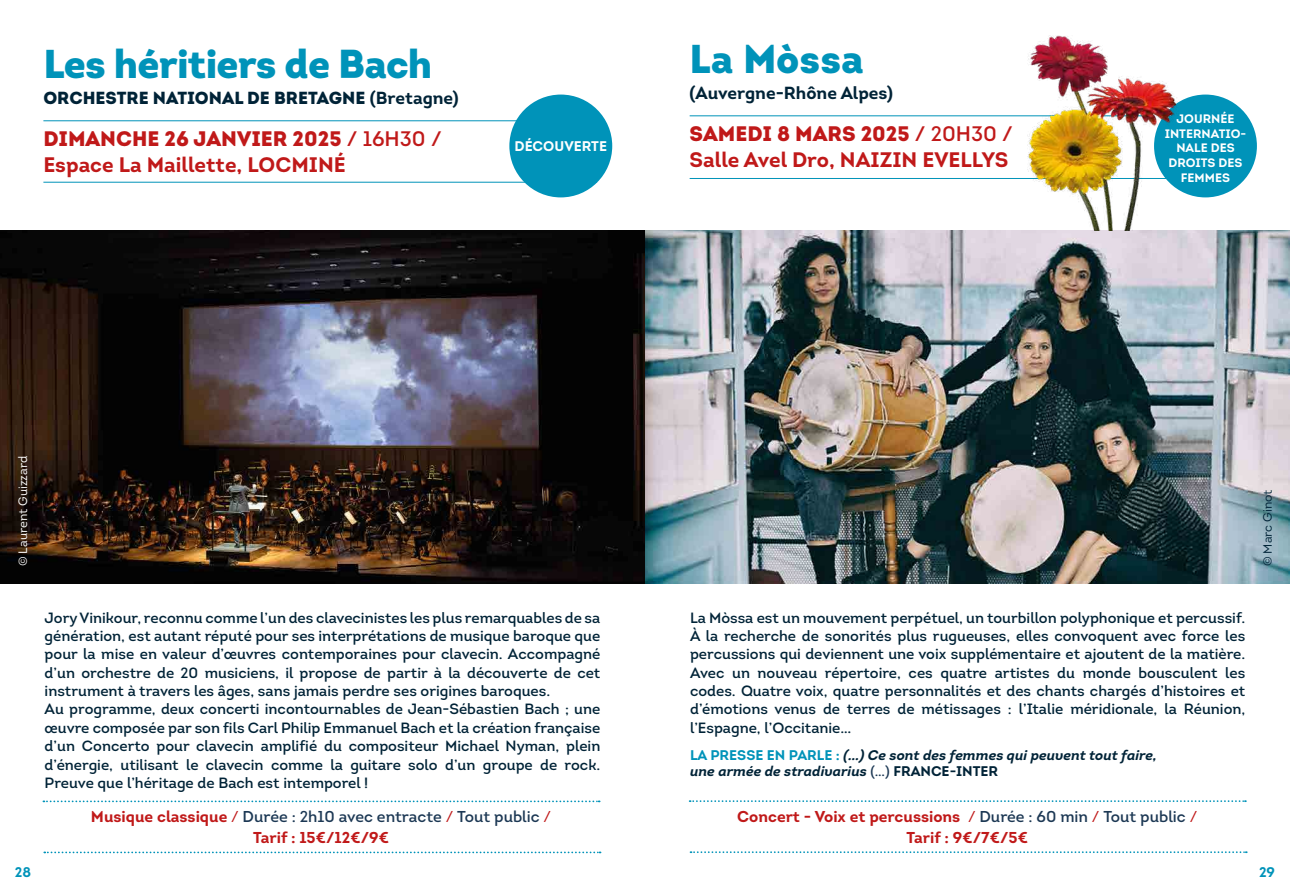
<style>
.page{position:relative;width:1290px;height:893px;background:#fff}
.page>*{position:absolute;margin:0;border:0;box-sizing:border-box;transform-origin:0 0}
.t1{font:900 40.25px "Intro";letter-spacing:-.02em;color:#0093b9}
.t2{font:700 21px/25.2px "Intro";color:#c01919}
.t3{font:900 17.5px "Intro";color:#002337}
.t4{font:700 17.5px "Intro";color:#002337}
.t5{font:700 15.75px/21px "Intro";color:#c01919;text-align:center}
.t6{font:600 14.88px/18.4px "Intro";color:#002337;text-align:justify}
.t7{font:italic 700 14px/16.8px "Intro";color:#002337}
.t8{font:700 14px "Intro";color:#fff}
.t9{font:700 14px "Intro";color:#0093b9}
.t10{font:700 12.25px/14.7px "Intro";color:#fff;text-align:center}
.t11{font:12.25px "Intro";color:#fff}
.t12{font:12.25px "Intro";color:#002337}
.s1{font-weight:700}
.s2{font-weight:900}
.s3{font-weight:600}
.s4{font-weight:400}
.s5{font-weight:600;color:#1c3854}
.s6{font-style:normal;color:#0093b9}
.s7{font-weight:600;font-style:normal;color:#1c3854}
.s8{font-style:normal}
</style>
<div class="page">
<img style="left:645px;top:230px;width:645px;height:354px">
<svg style="left:690px;top:800px;width:556px;height:2px"></svg>
<svg style="left:690px;top:851px;width:557px;height:2px"></svg>
<hr style="left:690px;top:115px;width:462px;height:1px;background:#0093b9">
<hr style="left:690px;top:178px;width:497px;height:1px;background:#0093b9">
<img style="left:0;top:230px;width:645px;height:354px">
<svg style="left:43px;top:800px;width:557px;height:2px"></svg>
<svg style="left:44px;top:851px;width:556px;height:2px"></svg>
<hr style="left:43px;top:120px;width:556px;height:1px;background:#0093b9">
<hr style="left:43px;top:182px;width:554px;height:1px;background:#0093b9">
<div style="left:509px;top:95px;width:103px;height:102px;background:#0093b9;border-radius:50%"></div>
<div style="left:1154px;top:95px;width:103px;height:102px;background:#0093b9;border-radius:50%"></div>
<img style="left:992px;top:35px;width:188px;height:195px">
<h1 class="t1" style="left:43px;top:37px;width:390px">Les héritiers de Bach</h1>
<p class="t3" style="left:43px;top:86px;width:417px">ORCHESTRE NATIONAL DE BRETAGNE <span class="s1">(Bretagne)</span></p>
<h2 class="t2" style="left:43px;top:126px;width:400px"><span class="s2">DIMANCHE 26 JANVIER 2025</span> <span class="s3">/ 16H30 /<br></span>Espace La Maillette, LOCMINÉ</h2>
<p class="t8" style="left:514px;top:137px;width:94px">DÉCOUVERTE</p>
<h1 class="t1" style="left:690px;top:32px;width:176px">La Mòssa</h1>
<p class="t4" style="left:690px;top:81px;width:205px">(Auvergne-Rhône Alpes)</p>
<h2 class="t2" style="left:690px;top:121px;width:325px"><span class="s2">SAMEDI 8 MARS 2025</span> <span class="s3">/ 20H30 /<br></span>Salle Avel Dro, NAIZIN EVELLYS</h2>
<p class="t10" style="left:1164px;top:111px;width:83px">JOURNÉE<br>INTERNATIO-<br>NALE DES<br>DROITS DES<br>FEMMES</p>
<p class="t11" style="left:16px;top:566px;width:112px;rotate:-90deg">© Laurent Guizzard</p>
<p class="t6" style="left:45px;top:608px;width:557px;text-align:left">Jory Vinikour, reconnu comme l’un des clavecinistes les plus remarquables de sa génération, est autant réputé pour ses interprétations de musique baroque que pour la mise en valeur d’œuvres contemporaines pour clavecin. Accompagné d’un orchestre de 20 musiciens, il propose de partir à la découverte de cet instrument à travers les âges, sans jamais perdre ses origines baroques.<br>Au programme, deux concerti incontournables de Jean-Sébastien Bach ; une œuvre composée par son fils Carl Philip Emmanuel Bach et la création française d’un Concerto pour clavecin amplifié du compositeur Michael Nyman, plein d’énergie, utilisant le clavecin comme la guitare solo d’un groupe de rock.<br>Preuve que l’héritage de Bach est intemporel !</p>
<p class="t5" style="left:91px;top:806px;width:462px">Musique classique <span class="s4">/</span> <span class="s5">Durée : 2h10 avec entracte</span> <span class="s4">/</span> <span class="s5">Tout public</span> <span class="s4">/<br></span>Tarif : 15€/12€/9€</p>
<p class="t12" style="left:1260px;top:566px;width:78px;rotate:-90deg">© Marc Ginot</p>
<p class="t6" style="left:690px;top:608px;width:557px">La Mòssa est un mouvement perpétuel, un tourbillon polyphonique et percussif.<br>À la recherche de sonorités plus rugueuses, elles convoquent avec force les percussions qui deviennent une voix supplémentaire et ajoutent de la matière.<br>Avec un nouveau répertoire, ces quatre artistes du monde bousculent les codes. Quatre voix, quatre personnalités et des chants chargés d’histoires et d’émotions venus de terres de métissages : l’Italie méridionale, la Réunion, l’Espagne, l’Occitanie…</p>
<p class="t7" style="left:690px;top:746px;width:468px"><span class="s6">LA PRESSE EN PARLE :</span> (…) Ce sont des femmes qui peuvent tout faire, une armée de stradivarius <span class="s7">(…)</span> <span class="s8">FRANCE-INTER</span></p>
<p class="t5" style="left:737px;top:806px;width:461px">Concert - Voix et percussions <span class="s4">/</span> <span class="s5">Durée : 60 min</span> <span class="s4">/</span> <span class="s5">Tout public</span> <span class="s4">/<br></span>Tarif : 9€/7€/5€</p>
<p class="t9" style="left:15px;top:864px;width:18px">28</p>
<p class="t9" style="left:1259px;top:864px;width:18px">29</p>
</div>
